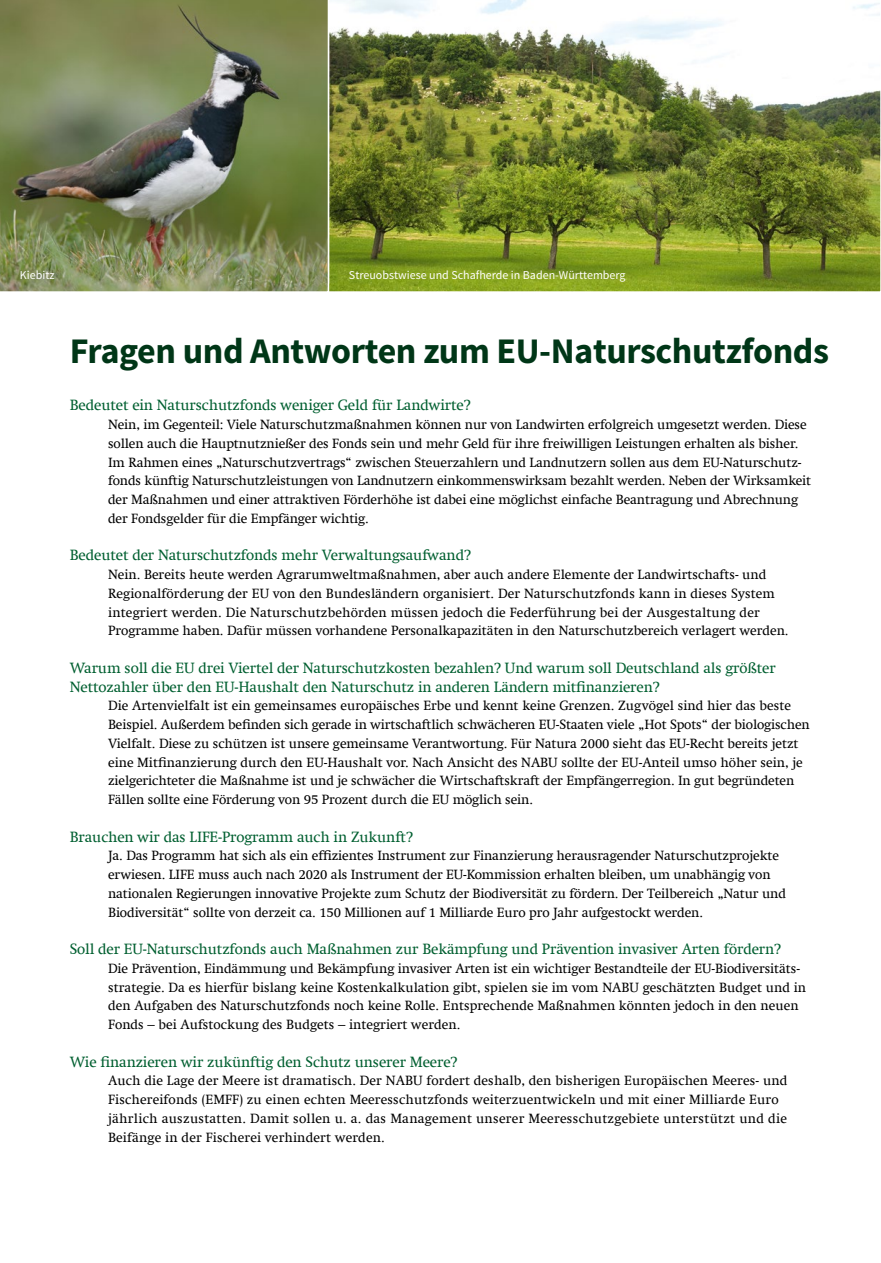
<style>
.page{position:relative;width:881px;height:1263px;background:#fff}
.page>*{position:absolute;margin:0;border:0;box-sizing:border-box;transform-origin:0 0}
.t1{font:700 36px "Source Sans Pro";letter-spacing:-.01em;color:#003617}
.t2{font:15px/18.8px "Swift Com";letter-spacing:-.01em;color:#005f30}
.t3{font:13.5px/18.8px "Swift Com";letter-spacing:-.01em;color:#000}
.t4{font:13.5px/18.8px "Swift Com";letter-spacing:.01em;color:#000}
.t5{font:12px "Source Sans Pro";color:#fff}
</style>
<div class="page">
<img style="left:330px;top:0;width:550px;height:292px">
<img style="left:0;top:0;width:330px;height:292px">
<p class="t5" style="left:20px;top:268px;width:36px">Kiebitz</p>
<p class="t5" style="left:349px;top:268px;width:278px">Streuobstwiese und Schafherde in Baden-Württemberg</p>
<h1 class="t1" style="left:70px;top:328px;width:760px">Fragen und Antworten zum EU-Naturschutzfonds</h1>
<p class="t2" style="left:70px;top:396px;width:402px">Bedeutet ein Naturschutzfonds weniger Geld für Landwirte?</p>
<p class="t3" style="left:108px;top:415px;width:704px">Nein, im Gegenteil: Viele Naturschutzmaßnahmen können nur von Landwirten erfolgreich umgesetzt werden. Diese sollen auch die Hauptnutznießer des Fonds sein und mehr Geld für ihre freiwilligen Leistungen erhalten als bisher.<br>Im Rahmen eines „Naturschutzvertrags“ zwischen Steuerzahlern und Landnutzern sollen aus dem EU-Naturschutz&shy;fonds künftig Naturschutzleistungen von Landnutzern einkommenswirksam bezahlt werden. Neben der Wirksamkeit der Maßnahmen und einer attraktiven Förderhöhe ist dabei eine möglichst einfache Beantragung und Abrechnung der Fondsgelder für die Empfänger wichtig.</p>
<p class="t2" style="left:70px;top:546px;width:402px">Bedeutet der Naturschutzfonds mehr Verwaltungsaufwand?</p>
<p class="t3" style="left:108px;top:565px;width:681px">Nein. Bereits heute werden Agrarumweltmaßnahmen, aber auch andere Elemente der Landwirtschafts- und Regionalförderung der EU von den Bundesländern organisiert. Der Naturschutzfonds kann in dieses System integriert werden. Die Naturschutzbehörden müssen jedoch die Federführung bei der Ausgestaltung der Programme haben. Dafür müssen vorhandene Personalkapazitäten in den Naturschutzbereich verlagert werden.</p>
<p class="t2" style="left:70px;top:658px;width:707px">Warum soll die EU drei Viertel der Naturschutzkosten bezahlen? Und warum soll Deutschland als größter<br>Nettozahler über den EU-Haushalt den Naturschutz in anderen Ländern mitfinanzieren?</p>
<p class="t3" style="left:108px;top:696px;width:703px">Die Artenvielfalt ist ein gemeinsames europäisches Erbe und kennt keine Grenzen. Zugvögel sind hier das beste Beispiel. Außerdem befinden sich gerade in wirtschaftlich schwächeren EU-Staaten viele „Hot Spots“ der biologischen Vielfalt. Diese zu schützen ist unsere gemeinsame Verantwortung. Für Natura 2000 sieht das EU-Recht bereits jetzt eine Mitfinanzierung durch den EU-Haushalt vor. Nach Ansicht des NABU sollte der EU-Anteil umso höher sein, je zielgerichteter die Maßnahme ist und je schwächer die Wirtschaftskraft der Empfängerregion. In gut begründeten Fällen sollte eine Förderung von 95 Prozent durch die EU möglich sein.</p>
<p class="t2" style="left:70px;top:827px;width:344px">Brauchen wir das LIFE-Programm auch in Zukunft?</p>
<p class="t3" style="left:108px;top:846px;width:679px">Ja. Das Programm hat sich als ein effizientes Instrument zur Finanzierung herausragender Naturschutzprojekte erwiesen. LIFE muss auch nach 2020 als Instrument der EU-Kommission erhalten bleiben, um unabhängig von nationalen Regierungen innovative Projekte zum Schutz der Biodiversität zu fördern. Der Teilbereich „Natur und Biodiversität“ sollte von derzeit ca. 150 Millionen auf 1 Milliarde Euro pro Jahr aufgestockt werden.</p>
<p class="t2" style="left:70px;top:940px;width:712px">Soll der EU-Naturschutzfonds auch Maßnahmen zur Bekämpfung und Prävention invasiver Arten fördern?</p>
<p class="t3" style="left:108px;top:959px;width:699px">Die Prävention, Eindämmung und Bekämpfung invasiver Arten ist ein wichtiger Bestandteile der EU-Biodiversitäts&shy;strategie. Da es hierfür bislang keine Kostenkalkulation gibt, spielen sie im vom NABU geschätzten Budget und in den Aufgaben des Naturschutzfonds noch keine Rolle. Entsprechende Maßnahmen könnten jedoch in den neuen Fonds – bei Aufstockung des Budgets – integriert werden.</p>
<p class="t2" style="left:70px;top:1052px;width:389px">Wie finanzieren wir zukünftig den Schutz unserer Meere?</p>
<p class="t4" style="left:108px;top:1071px;width:680px">Auch die Lage der Meere ist dramatisch. Der NABU fordert deshalb, den bisherigen Europäischen Meeres- und Fischereifonds (EMFF) zu einen echten Meeresschutzfonds weiterzuentwickeln und mit einer Milliarde Euro jährlich auszustatten. Damit sollen u. a. das Management unserer Meeresschutzgebiete unterstützt und die Beifänge in der Fischerei verhindert werden.</p>
</div>
